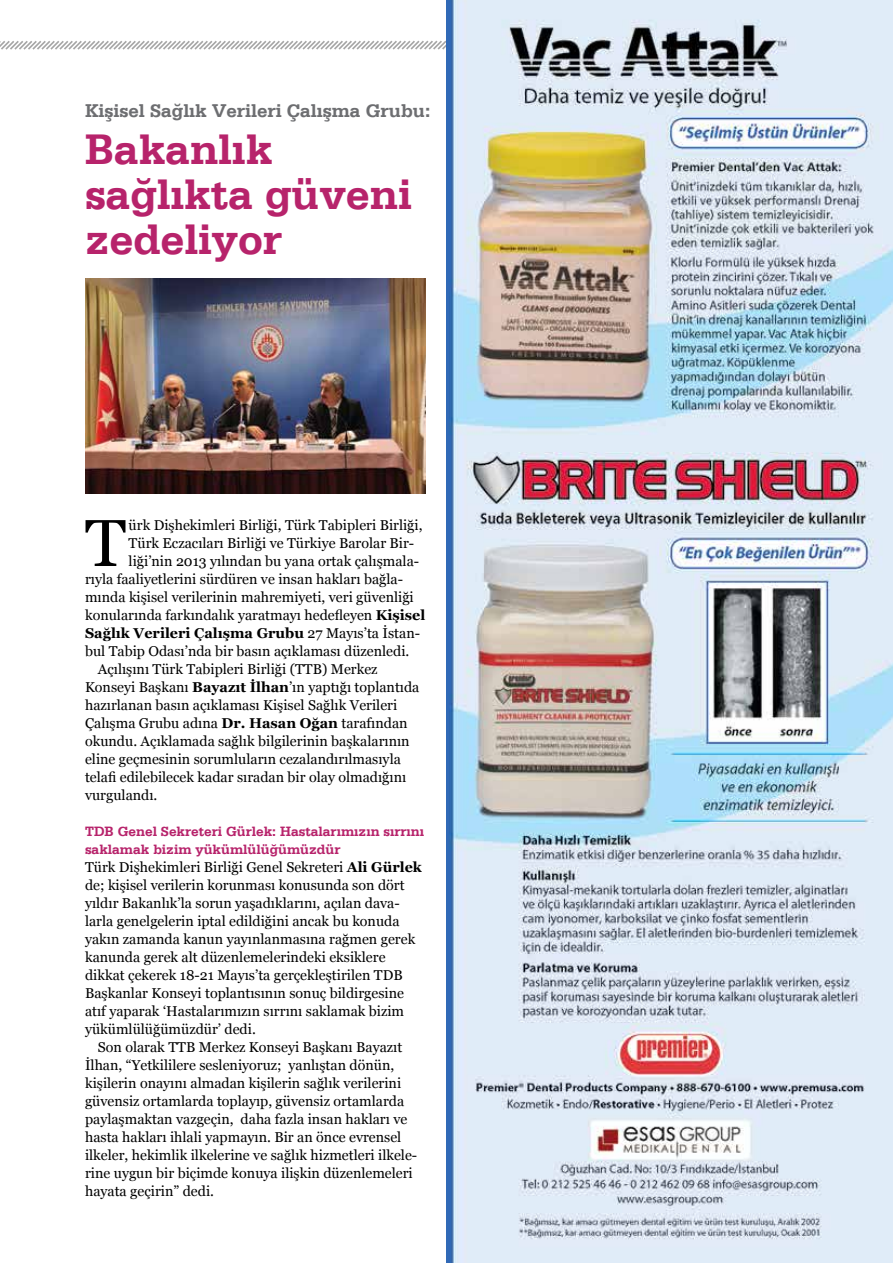
<style>
.page{position:relative;width:893px;height:1263px;background:#fff}
.page>*{position:absolute;margin:0;border:0;box-sizing:border-box;transform-origin:0 0}
.t1{font:66.15px "Georgia";color:#000}
.t2{font:700 45px/45px "Serifa BT";color:#b7236b}
.t3{font:700 19.5px "Serifa BT";color:#6d6e71}
.t4{font:14.25px "Georgia";color:#000}
.t5{font:700 14.25px "Serifa BT";color:#b7236b}
.t6{font:700 14.25px "Georgia";color:#000}
.s1{font-weight:700}
.s2{font-weight:400}
</style>
<div class="page">
<svg style="left:0;top:40px;width:446px;height:10px"></svg>
<img style="left:85px;top:279px;width:340px;height:214px">
<img style="left:446px;top:0;width:447px;height:1263px">
<p class="t3" style="left:85px;top:98px;width:347px">Kişisel Sağlık Verileri Çalışma Grubu:</p>
<p class="t2" style="left:85px;top:125px;width:328px">Bakanlık sağlıkta güveni zedeliyor</p>
<p class="t1" style="left:85px;top:506px;width:42px">T</p>
<p class="t4" style="left:129px;top:517px;width:295px">ürk Dişhekimleri Birliği, Türk Tabipleri Birliği,</p>
<p class="t4" style="left:129px;top:535px;width:287px">Türk Eczacıları Birliği ve Türkiye Barolar Bir-</p>
<p class="t4" style="left:129px;top:553px;width:292px">liği’nin 2013 yılından bu yana ortak çalışmala-</p>
<p class="t4" style="left:85px;top:571px;width:319px">rıyla faaliyetlerini sürdüren ve insan hakları bağla-</p>
<p class="t4" style="left:85px;top:589px;width:330px">mında kişisel verilerinin mahremiyeti, veri güvenliği</p>
<p class="t4" style="left:85px;top:607px;width:342px">konularında farkındalık yaratmayı hedefleyen <span class="s1">Kişisel</span></p>
<p class="t6" style="left:85px;top:625px;width:337px">Sağlık Verileri Çalışma Grubu <span class="s2">27 Mayıs’ta İstan-</span></p>
<p class="t4" style="left:85px;top:643px;width:326px">bul Tabip Odası’nda bir basın açıklaması düzenledi.</p>
<p class="t4" style="left:98px;top:661px;width:281px">Açılışını Türk Tabipleri Birliği (TTB) Merkez</p>
<p class="t4" style="left:85px;top:679px;width:336px">Konseyi Başkanı <span class="s1">Bayazıt İlhan</span>’ın yaptığı toplantıda</p>
<p class="t4" style="left:85px;top:697px;width:314px">hazırlanan basın açıklaması Kişisel Sağlık Verileri</p>
<p class="t4" style="left:85px;top:715px;width:324px">Çalışma Grubu adına <span class="s1">Dr. Hasan Oğan</span> tarafından</p>
<p class="t4" style="left:85px;top:733px;width:326px">okundu. Açıklamada sağlık bilgilerinin başkalarının</p>
<p class="t4" style="left:85px;top:751px;width:317px">eline geçmesinin sorumluların cezalandırılmasıyla</p>
<p class="t4" style="left:85px;top:769px;width:323px">telafi edilebilecek kadar sıradan bir olay olmadığını</p>
<p class="t4" style="left:85px;top:787px;width:74px">vurgulandı.</p>
<p class="t5" style="left:85px;top:822px;width:341px">TDB Genel Sekreteri Gürlek: Hastalarımızın sırrını</p>
<p class="t5" style="left:85px;top:840px;width:257px">saklamak bizim yükümlülüğümüzdür</p>
<p class="t4" style="left:85px;top:859px;width:338px">Türk Dişhekimleri Birliği Genel Sekreteri <span class="s1">Ali Gürlek</span></p>
<p class="t4" style="left:85px;top:877px;width:321px">de; kişisel verilerin korunması konusunda son dört</p>
<p class="t4" style="left:85px;top:895px;width:316px">yıldır Bakanlık’la sorun yaşadıklarını, açılan dava-</p>
<p class="t4" style="left:85px;top:913px;width:316px">larla genelgelerin iptal edildiğini ancak bu konuda</p>
<p class="t4" style="left:85px;top:931px;width:332px">yakın zamanda kanun yayınlanmasına rağmen gerek</p>
<p class="t4" style="left:85px;top:949px;width:302px">kanunda gerek alt düzenlemelerindeki eksiklere</p>
<p class="t4" style="left:85px;top:967px;width:319px">dikkat çekerek 18-21 Mayıs’ta gerçekleştirilen TDB</p>
<p class="t4" style="left:85px;top:985px;width:320px">Başkanlar Konseyi toplantısının sonuç bildirgesine</p>
<p class="t4" style="left:85px;top:1003px;width:321px">atıf yaparak ‘Hastalarımızın sırrını saklamak bizim</p>
<p class="t4" style="left:85px;top:1021px;width:172px">yükümlülüğümüzdür’ dedi.</p>
<p class="t4" style="left:98px;top:1039px;width:306px">Son olarak TTB Merkez Konseyi Başkanı Bayazıt</p>
<p class="t4" style="left:85px;top:1057px;width:311px">İlhan, “Yetkililere sesleniyoruz; yanlıştan dönün,</p>
<p class="t4" style="left:85px;top:1075px;width:318px">kişilerin onayını almadan kişilerin sağlık verilerini</p>
<p class="t4" style="left:85px;top:1093px;width:321px">güvensiz ortamlarda toplayıp, güvensiz ortamlarda</p>
<p class="t4" style="left:85px;top:1111px;width:324px">paylaşmaktan vazgeçin, daha fazla insan hakları ve</p>
<p class="t4" style="left:85px;top:1129px;width:318px">hasta hakları ihlali yapmayın. Bir an önce evrensel</p>
<p class="t4" style="left:85px;top:1147px;width:334px">ilkeler, hekimlik ilkelerine ve sağlık hizmetleri ilkele-</p>
<p class="t4" style="left:85px;top:1165px;width:329px">rine uygun bir biçimde konuya ilişkin düzenlemeleri</p>
<p class="t4" style="left:85px;top:1183px;width:130px">hayata geçirin” dedi.</p>
</div>
